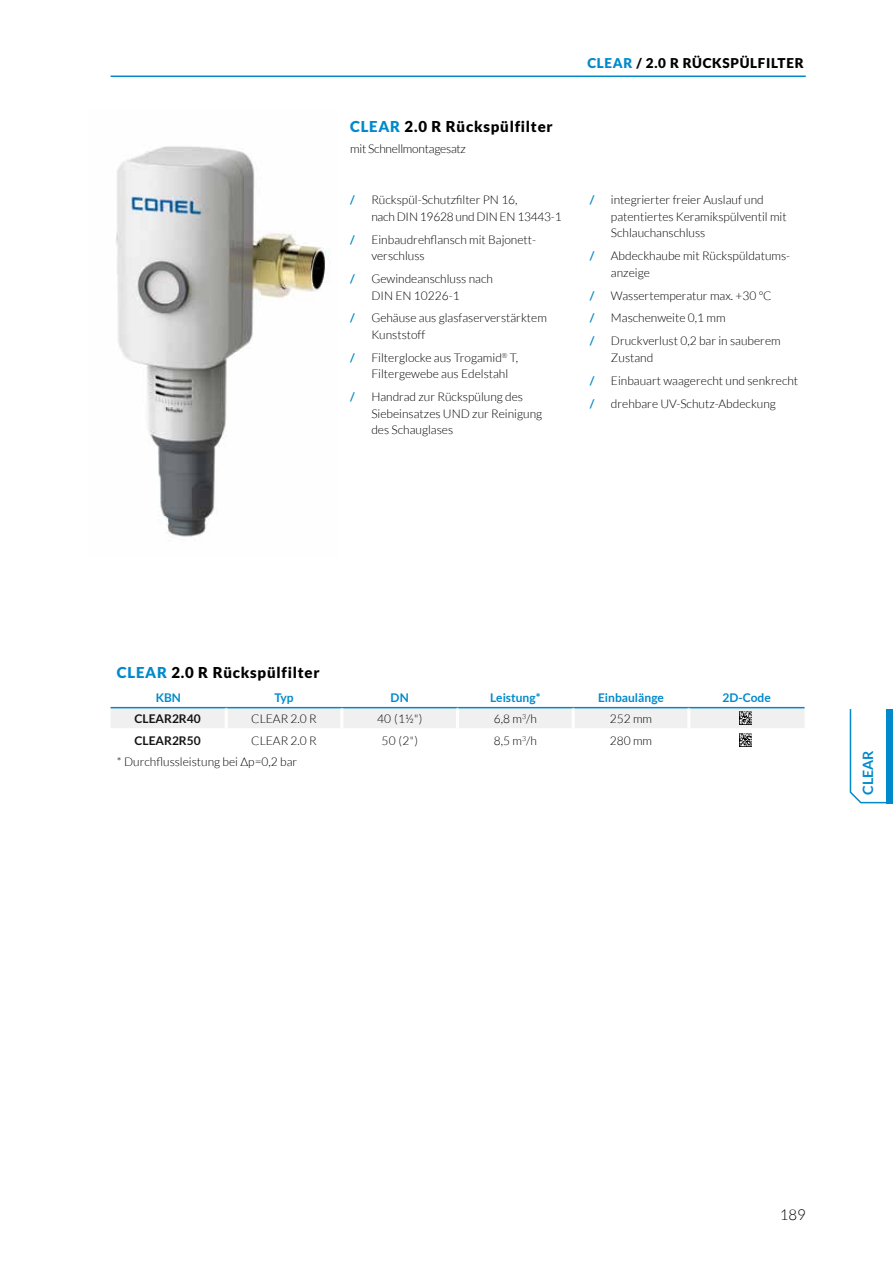
<style>
.page{position:relative;width:893px;height:1263px;background:#fff}
.page>*{position:absolute;margin:0;border:0;box-sizing:border-box;transform-origin:0 0}
.t1{font:900 15px "Lato";letter-spacing:.05em;color:#000}
.t2{font:300 15px "Lato";color:#000}
.t3{font:700 14.25px "Lato";color:#008acb}
.t4{font:900 13.5px "Lato";letter-spacing:.05em;color:#000}
.t5{font:300 12px/16.5px "Lato";color:#000}
.t6{font:700 12px "Lato";color:#008acb}
.t7{font:300 12px "Lato";letter-spacing:-.02em;color:#000}
.t8{font:700 12px "Lato";color:#131313}
.s1{color:#008acb}
</style>
<div class="page">
<hr style="left:111px;top:76px;width:695px;height:1px;background:#008acb">
<svg style="left:849px;top:709px;width:44px;height:95px"></svg>
<div style="left:887px;top:709px;width:6px;height:94px;background:#008acb"></div>
<img style="left:116px;top:146px;width:214px;height:391px">
<hr style="left:111px;top:707px;width:115px;height:1px;background:#008acb">
<hr style="left:226px;top:707px;width:116px;height:1px;background:#008acb">
<hr style="left:342px;top:707px;width:116px;height:1px;background:#008acb">
<hr style="left:458px;top:707px;width:115px;height:1px;background:#008acb">
<hr style="left:573px;top:707px;width:116px;height:1px;background:#008acb">
<hr style="left:689px;top:707px;width:115px;height:1px;background:#008acb">
<svg style="left:111px;top:708px;width:693px;height:39px"></svg>
<p class="t1" style="left:350px;top:117px;width:204px"><span class="s1">CLEAR</span> 2.0 R Rückspülfilter</p>
<p class="t7" style="left:350px;top:142px;width:117px">mit Schnellmontagesatz</p>
<p class="t6" style="left:350px;top:193px;width:6px">/</p>
<p class="t5" style="left:371px;top:192px;width:192px">Rückspül-Schutzfilter PN 16,<br>nach DIN 19628 und DIN EN 13443-1</p>
<p class="t6" style="left:350px;top:232px;width:6px">/</p>
<p class="t5" style="left:371px;top:231px;width:166px">Einbaudrehflansch mit Bajonett&shy;verschluss</p>
<p class="t6" style="left:350px;top:272px;width:6px">/</p>
<p class="t5" style="left:371px;top:270px;width:123px">Gewindeanschluss nach<br>DIN EN 10226-1</p>
<p class="t6" style="left:350px;top:311px;width:6px">/</p>
<p class="t5" style="left:371px;top:310px;width:177px">Gehäuse aus glasfaserverstärktem<br>Kunststoff</p>
<p class="t6" style="left:350px;top:350px;width:6px">/</p>
<p class="t5" style="left:371px;top:349px;width:148px">Filterglocke aus Trogamid<sup>®</sup> T,<br>Filtergewebe aus Edelstahl</p>
<p class="t6" style="left:350px;top:390px;width:6px">/</p>
<p class="t5" style="left:371px;top:389px;width:172px">Handrad zur Rückspülung des<br>Siebeinsatzes UND zur Reinigung des Schauglases</p>
<p class="t4" style="left:587px;top:56px;width:218px"><span class="s1">CLEAR</span> / 2.0 R RÜCKSPÜLFILTER</p>
<p class="t6" style="left:590px;top:193px;width:6px">/</p>
<p class="t5" style="left:611px;top:192px;width:177px">integrierter freier Auslauf und patentiertes Keramikspülventil mit<br>Schlauchanschluss</p>
<p class="t6" style="left:590px;top:249px;width:6px">/</p>
<p class="t5" style="left:611px;top:248px;width:181px">Abdeckhaube mit Rückspüldatums&shy;anzeige</p>
<p class="t6" style="left:590px;top:288px;width:6px">/</p>
<p class="t5" style="left:611px;top:287px;width:162px">Wassertemperatur max. +30 °C</p>
<p class="t6" style="left:590px;top:311px;width:6px">/</p>
<p class="t5" style="left:611px;top:310px;width:116px">Maschenweite 0,1 mm</p>
<p class="t6" style="left:590px;top:334px;width:6px">/</p>
<p class="t5" style="left:611px;top:333px;width:171px">Druckverlust 0,2 bar in sauberem<br>Zustand</p>
<p class="t6" style="left:590px;top:373px;width:6px">/</p>
<p class="t5" style="left:611px;top:372px;width:189px">Einbauart waagerecht und senkrecht</p>
<p class="t6" style="left:590px;top:396px;width:6px">/</p>
<p class="t5" style="left:611px;top:395px;width:166px">drehbare UV-Schutz-Abdeckung</p>
<p class="t1" style="left:117px;top:663px;width:204px"><span class="s1">CLEAR</span> 2.0 R Rückspülfilter</p>
<p class="t6" style="left:156px;top:691px;width:27px">KBN</p>
<p class="t6" style="left:274px;top:691px;width:21px">Typ</p>
<p class="t6" style="left:391px;top:691px;width:20px">DN</p>
<p class="t6" style="left:490px;top:691px;width:52px">Leistung*</p>
<p class="t6" style="left:598px;top:691px;width:67px">Einbaulänge</p>
<p class="t6" style="left:722px;top:691px;width:50px">2D-Code</p>
<p class="t8" style="left:135px;top:712px;width:68px">CLEAR2R40</p>
<p class="t5" style="left:251px;top:711px;width:67px">CLEAR 2.0 R</p>
<p class="t5" style="left:377px;top:711px;width:47px">40 (1½")</p>
<p class="t5" style="left:494px;top:711px;width:44px">6,8 m<sup>3</sup>/h</p>
<p class="t5" style="left:610px;top:711px;width:44px">252 mm</p>
<p class="t8" style="left:135px;top:733px;width:68px">CLEAR2R50</p>
<p class="t5" style="left:251px;top:732px;width:67px">CLEAR 2.0 R</p>
<p class="t5" style="left:381px;top:732px;width:38px">50 (2")</p>
<p class="t5" style="left:494px;top:732px;width:44px">8,5 m<sup>3</sup>/h</p>
<p class="t5" style="left:610px;top:732px;width:44px">280 mm</p>
<p class="t5" style="left:117px;top:753px;width:182px">* Durchflussleistung bei Δp=0,2 bar</p>
<p class="t3" style="left:860px;top:795px;width:46px;rotate:-90deg">CLEAR</p>
<p class="t2" style="left:780px;top:1207px;width:28px">189</p>
</div>
